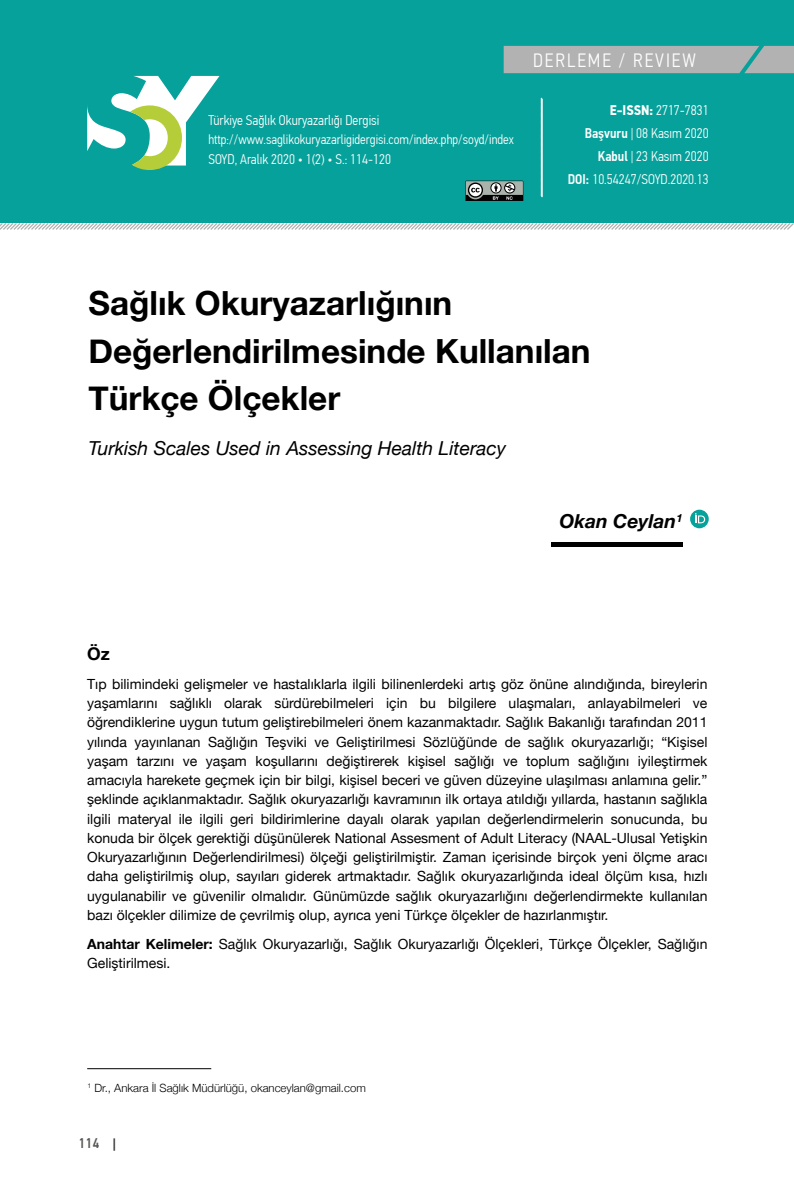
<style>
.page{position:relative;width:794px;height:1191px;background:#fff}
.page>*{position:absolute;margin:0;border:0;box-sizing:border-box;transform-origin:0 0}
.t1{font:700 33.25px/47.2px "Helvetica Neue";color:#000}
.t2{font:italic 19.25px "Helvetica Neue";color:#000}
.t3{font:300 19.25px "PF Din Text Cond Pro";letter-spacing:.1em;color:#fff}
.t4{font:italic 700 19.25px "Helvetica Neue";color:#000}
.t5{font:700 17.5px "Helvetica Neue";color:#000}
.t6{font:14px/19.2px "Helvetica Neue";color:#000;text-align:justify}
.t7{font:300 14px/22.8px "PF Din Text Cond Pro";color:#fff;text-align:right}
.t8{font:500 14px "PF Din Text Cond Pro";color:#575756}
.t9{font:300 13.47px "PF Din Text Cond Pro";color:#fff}
.t10{font:300 11.38px "Helvetica Neue";color:#000}
.s1{font-weight:700}
.s2{font-weight:500}
</style>
<div class="page">
<svg style="left:113px;top:1138px;width:2px;height:12px"></svg>
<div style="left:0;top:0;width:794px;height:223px;background:#07a19b"></div>
<div style="left:504px;top:46px;width:290px;height:27px;background:#b3b2b2"></div>
<svg style="left:0;top:223px;width:794px;height:7px"></svg>
<div style="left:550px;top:541px;width:132px;height:5px;background:#000"></div>
<hr style="left:87px;top:1068px;width:124px;height:1px;background:#000">
<svg style="left:540px;top:97px;width:3px;height:100px"></svg>
<svg style="left:465px;top:181px;width:58px;height:20px"></svg>
<svg style="left:690px;top:509px;width:18px;height:19px"></svg>
<svg style="left:695px;top:513px;width:10px;height:10px"></svg>
<svg style="left:87px;top:76px;width:132px;height:94px"></svg>
<p class="t7" style="left:208px;top:109px;width:173px">Türkiye Sağlık Okuryazarlığı Dergisi</p>
<p class="t9" style="left:208px;top:132px;width:307px">http://www.saglikokuryazarligidergisi.com/index.php/soyd/index</p>
<p class="t7" style="left:208px;top:148px;width:184px">SOYD, Aralık 2020 • 1(2) • S.: 114-120</p>
<h2 class="t3" style="left:533px;top:49px;width:164px">DERLEME / REVIEW</h2>
<p class="t7" style="left:567px;top:99px;width:143px"><span class="s1">E-ISSN:</span> 2717-7831<br><span class="s2">Başvuru</span> | 08 Kasım 2020<br><span class="s2">Kabul</span> | 23 Kasım 2020<br><span class="s2">DOI:</span> 10.54247/SOYD.2020.13</p>
<h1 class="t1" style="left:88px;top:281px;width:504px">Sağlık Okuryazarlığının<br>Değerlendirilmesinde Kullanılan<br>Türkçe Ölçekler</h1>
<h2 class="t2" style="left:88px;top:434px;width:419px">Turkish Scales Used in Assessing Health Literacy</h2>
<h2 class="t4" style="left:559px;top:506px;width:125px">Okan Ceylan<sup>1</sup></h2>
<p class="t5" style="left:87px;top:639px;width:24px">Öz</p>
<p class="t6" style="left:87px;top:675px;width:622px">Tıp bilimindeki gelişmeler ve hastalıklarla ilgili bilinenlerdeki artış göz önüne alındığında, bireylerin yaşamlarını sağlıklı olarak sürdürebilmeleri için bu bilgilere ulaşmaları, anlayabilmeleri ve öğrendiklerine uygun tutum geliştirebilmeleri önem kazanmaktadır. Sağlık Bakanlığı tarafından 2011 yılında yayınlanan Sağlığın Teşviki ve Geliştirilmesi Sözlüğünde de sağlık okuryazarlığı; “Kişisel yaşam tarzını ve yaşam koşullarını değiştirerek kişisel sağlığı ve toplum sağlığını iyileştirmek amacıyla harekete geçmek için bir bilgi, kişisel beceri ve güven düzeyine ulaşılması anlamına gelir.” şeklinde açıklanmaktadır. Sağlık okuryazarlığı kavramının ilk ortaya atıldığı yıllarda, hastanın sağlıkla ilgili materyal ile ilgili geri bildirimlerine dayalı olarak yapılan değerlendirmelerin sonucunda, bu konuda bir ölçek gerektiği düşünülerek National Assesment of Adult Literacy (NAAL-Ulusal Yetişkin Okuryazarlığının Değerlendirilmesi) ölçeği geliştirilmiştir. Zaman içerisinde birçok yeni ölçme aracı daha geliştirilmiş olup, sayıları giderek artmaktadır. Sağlık okuryazarlığında ideal ölçüm kısa, hızlı uygulanabilir ve güvenilir olmalıdır. Günümüzde sağlık okuryazarlığını değerlendirmekte kullanılan bazı ölçekler dilimize de çevrilmiş olup, ayrıca yeni Türkçe ölçekler de hazırlanmıştır.</p>
<p class="t6" style="left:87px;top:935px;width:622px"><span class="s1">Anahtar Kelimeler:</span> Sağlık Okuryazarlığı, Sağlık Okuryazarlığı Ölçekleri, Türkçe Ölçekler, Sağlığın<br>Geliştirilmesi.</p>
<p class="t10" style="left:88px;top:1078px;width:280px"><sup>1</sup> Dr., Ankara İl Sağlık Müdürlüğü, okanceylan@gmail.com</p>
<p class="t8" style="left:78px;top:1135px;width:22px">114</p>
</div>
